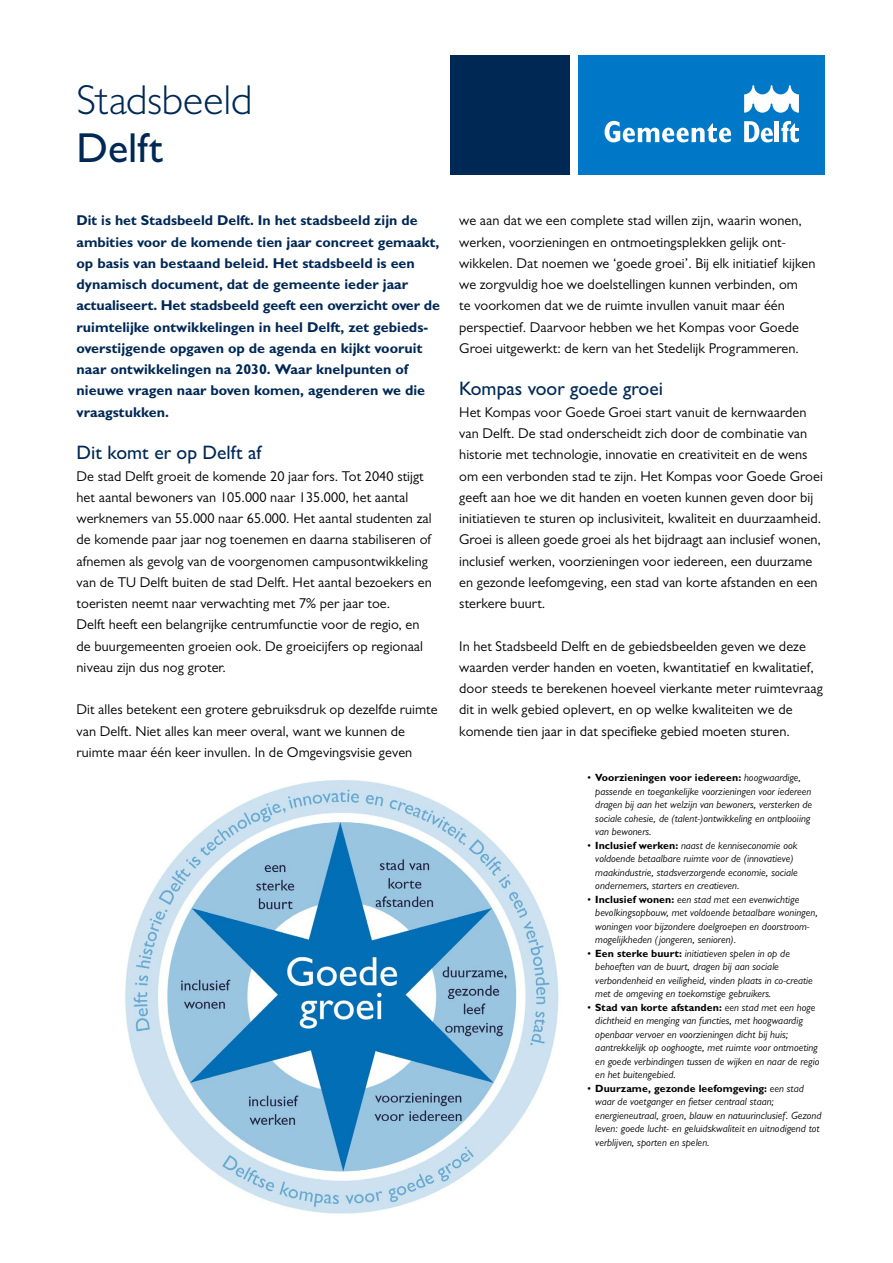
<style>
.page{position:relative;width:893px;height:1263px;background:#fff}
.page>*{position:absolute;margin:0;border:0;box-sizing:border-box;transform-origin:0 0}
.H2_-_Hst_kop{font:300 42px/48px "Gill Sans MT Pro";color:#002855}
.H3_-_Paragraaf{font:500 19.5px "Gill Sans MT Pro";color:#002855}
.P_-_Broodtekst{font:14.25px/21.3px "Gill Sans MT Pro";letter-spacing:.005em;color:#000}
.P_-_Inleiding{font:700 14.25px/21.3px "Gill Sans MT Pro";color:#002855}
.t1{font:italic 10.5px/13.5px "Gill Sans MT Pro";letter-spacing:.005em;color:#000}
.s1{font-weight:500}
.s2{font-weight:700;font-style:normal}
</style>
<div class="page">
<img style="left:125px;top:780px;width:434px;height:434px">
<div style="left:578px;top:55px;width:247px;height:119px;background:#0078c8"></div>
<svg style="left:744px;top:85px;width:55px;height:28px"></svg>
<svg style="left:744px;top:121px;width:29px;height:21px"></svg>
<hr style="left:775px;top:121px;width:4px;height:21px;background:#fff">
<svg style="left:781px;top:121px;width:18px;height:21px"></svg>
<svg style="left:605px;top:121px;width:126px;height:21px"></svg>
<div style="left:451px;top:55px;width:119px;height:119px;background:#002855"></div>
<h2 class="H2_-_Hst_kop" style="left:77px;top:75px;width:177px">Stadsbeeld<br><span class="s1">Delft</span></h2>
<p class="P_-_Inleiding" style="left:77px;top:210px;width:365px">Dit is het Stadsbeeld Delft. In het stadsbeeld zijn de ambities voor de komende tien jaar concreet gemaakt, op basis van bestaand beleid. Het stadsbeeld is een dynamisch document, dat de gemeente ieder jaar actualiseert. Het stadsbeeld geeft een overzicht over de ruimtelijke ontwikkelingen in heel Delft, zet gebieds&shy;overstijgende opgaven op de agenda en kijkt vooruit naar ontwikkelingen na 2030. Waar knelpunten of nieuwe vragen naar boven komen, agenderen we die vraagstukken.</p>
<h3 class="H3_-_Paragraaf" style="left:77px;top:441px;width:187px">Dit komt er op Delft af</h3>
<p class="P_-_Broodtekst" style="left:77px;top:465px;width:357px">De stad Delft groeit de komende 20 jaar fors. Tot 2040 stijgt het aantal bewoners van 105.000 naar 135.000, het aantal werknemers van 55.000 naar 65.000. Het aantal studenten zal de komende paar jaar nog toenemen en daarna stabiliseren of afnemen als gevolg van de voorgenomen campusontwikkeling van de TU Delft buiten de stad Delft. Het aantal bezoekers en toeristen neemt naar verwachting met 7% per jaar toe.<br>Delft heeft een belangrijke centrumfunctie voor de regio, en de buurgemeenten groeien ook. De groeicijfers op regionaal niveau zijn dus nog groter.</p>
<p class="P_-_Broodtekst" style="left:77px;top:699px;width:363px">Dit alles betekent een grotere gebruiksdruk op dezelfde ruimte van Delft. Niet alles kan meer overal, want we kunnen de ruimte maar één keer invullen. In de Omgevingsvisie geven</p>
<p class="P_-_Broodtekst" style="left:459px;top:210px;width:358px">we aan dat we een complete stad willen zijn, waarin wonen, werken, voorzieningen en ontmoetingsplekken gelijk ont&shy;wikkelen. Dat noemen we ‘goede groei’. Bij elk initiatief kijken we zorgvuldig hoe we doelstellingen kunnen verbinden, om<br>te voorkomen dat we de ruimte invullen vanuit maar één perspectief. Daarvoor hebben we het Kompas voor Goede Groei uitgewerkt: de kern van het Stedelijk Programmeren.</p>
<h3 class="H3_-_Paragraaf" style="left:459px;top:377px;width:205px">Kompas voor goede groei</h3>
<p class="P_-_Broodtekst" style="left:459px;top:401px;width:365px">Het Kompas voor Goede Groei start vanuit de kernwaarden van Delft. De stad onderscheidt zich door de combinatie van historie met technologie, innovatie en creativiteit en de wens om een verbonden stad te zijn. Het Kompas voor Goede Groei geeft aan hoe we dit handen en voeten kunnen geven door bij initiatieven te sturen op inclusiviteit, kwaliteit en duurzaamheid.<br>Groei is alleen goede groei als het bijdraagt aan inclusief wonen, inclusief werken, voorzieningen voor iedereen, een duurzame en gezonde leefomgeving, een stad van korte afstanden en een sterkere buurt.</p>
<p class="P_-_Broodtekst" style="left:459px;top:635px;width:365px">In het Stadsbeeld Delft en de gebiedsbeelden geven we deze waarden verder handen en voeten, kwantitatief en kwalitatief, door steeds te berekenen hoeveel vierkante meter ruimtevraag dit in welk gebied oplevert, en op welke kwaliteiten we de komende tien jaar in dat specifieke gebied moeten sturen.</p>
<p class="t1" style="left:595px;top:771px;width:218px;text-indent:-9px">• <span class="s2">Voorzieningen voor iedereen:</span> hoogwaardige, passende en toegankelijke voorzieningen voor iedereen dragen bij aan het welzijn van bewoners, versterken de sociale cohesie, de (talent-)ontwikkeling en ontplooiing van bewoners.</p>
<p class="t1" style="left:595px;top:838px;width:204px;text-indent:-9px">• <span class="s2">Inclusief werken:</span> naast de kenniseconomie ook voldoende betaalbare ruimte voor de (innovatieve) maakindustrie, stadsverzorgende economie, sociale ondernemers, starters en creatieven.</p>
<p class="t1" style="left:595px;top:892px;width:224px;text-indent:-9px">• <span class="s2">Inclusief wonen:</span> een stad met een evenwichtige bevolkingsopbouw, met voldoende betaalbare woningen, woningen voor bijzondere doelgroepen en doorstroom&shy;mogelijkheden (jongeren, senioren).</p>
<p class="t1" style="left:595px;top:946px;width:219px;text-indent:-9px">• <span class="s2">Een sterke buurt:</span> initiatieven spelen in op de behoeften van de buurt, dragen bij aan sociale verbondenheid en veiligheid, vinden plaats in co-creatie met de omgeving en toekomstige gebruikers.</p>
<p class="t1" style="left:595px;top:1000px;width:226px;text-indent:-9px">• <span class="s2">Stad van korte afstanden:</span> een stad met een hoge dichtheid en menging van functies, met hoogwaardig openbaar vervoer en voorzieningen dicht bij huis; aantrekkelijk op ooghoogte, met ruimte voor ontmoeting en goede verbindingen tussen de wijken en naar de regio en het buitengebied.</p>
<p class="t1" style="left:595px;top:1081px;width:228px;text-indent:-9px">• <span class="s2">Duurzame, gezonde leefomgeving:</span> een stad waar de voetganger en fietser centraal staan; energieneutraal, groen, blauw en natuurinclusief. Gezond leven: goede lucht- en geluidskwaliteit en uitnodigend tot verblijven, sporten en spelen.</p>
</div>
